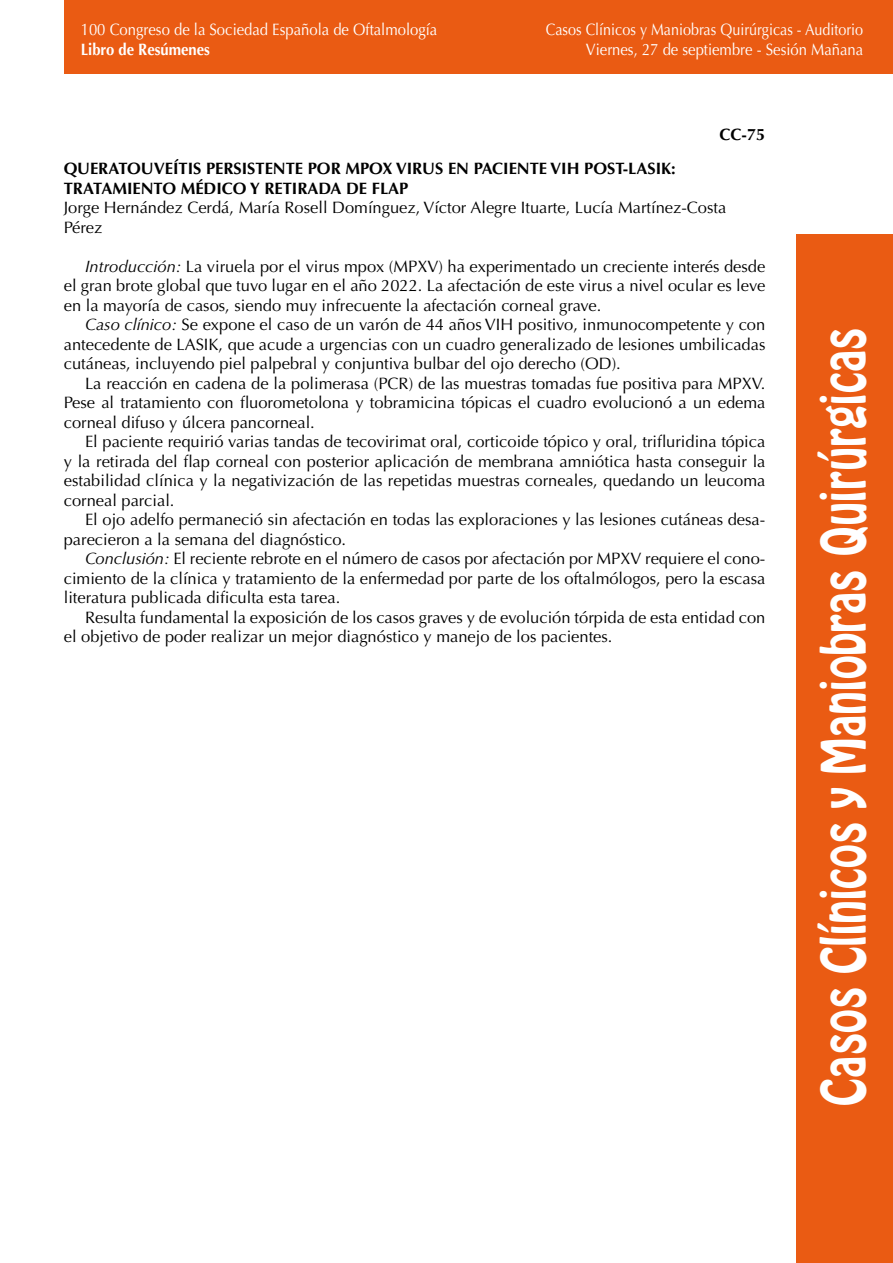
<style>
.page{position:relative;width:893px;height:1263px;background:#fff}
.page>*{position:absolute;margin:0;border:0;box-sizing:border-box;transform-origin:0 0}
.t1{font:54px "Hobo Std";color:#fff;scale:.8 1}
.t2{font:16.5px/19.5px "Optima LT Std";color:#000;text-align:justify}
.t3{font:700 16.5px/19.5px "Optima LT Std";color:#000}
.t4{font:16.5px "Optima LT Std";color:#fff;scale:.9 1}
.t5{font:16.5px "Optima LT Std";color:#fff;scale:.87 1}
.t6{font:700 16.5px "Optima LT Std";color:#fff;scale:.9 1}
.s1{font-style:italic}
</style>
<div class="page">
<div style="left:796px;top:234px;width:97px;height:1029px;background:#ea5b13"></div>
<div style="left:64px;top:0;width:829px;height:74px;background:#ea5b13"></div>
<p class="t4" style="left:81px;top:20px;width:398px">100 Congreso de la Sociedad Española de Oftalmología</p>
<p class="t5" style="left:546px;top:20px;width:366px">Casos Clínicos y Maniobras Quirúrgicas - Auditorio</p>
<p class="t6" style="left:81px;top:39px;width:145px">Libro de Resúmenes</p>
<p class="t4" style="left:586px;top:39px;width:310px">Viernes, 27 de septiembre - Sesión Mañana</p>
<p class="t3" style="left:720px;top:125px;width:47px">CC-75</p>
<p class="t3" style="left:64px;top:159px;width:614px">QUERATOUVEÍTIS PERSISTENTE POR MPOX VIRUS EN PACIENTE VIH POST-LASIK:<br>TRATAMIENTO MÉDICO Y RETIRADA DE FLAP</p>
<p class="t2" style="left:64px;top:198px;width:664px">Jorge Hernández Cerdá, María Rosell Domínguez, Víctor Alegre Ituarte, Lucía Martínez-Costa<br>Pérez</p>
<p class="t2" style="left:64px;top:257px;width:703px;text-indent:21px"><span class="s1">Introducción:</span> La viruela por el virus mpox (MPXV) ha experimentado un creciente interés desde el gran brote global que tuvo lugar en el año 2022. La afectación de este virus a nivel ocular es leve en la mayoría de casos, siendo muy infrecuente la afectación corneal grave.</p>
<p class="t2" style="left:64px;top:315px;width:703px;text-indent:21px"><span class="s1">Caso clínico:</span> Se expone el caso de un varón de 44 años VIH positivo, inmunocompetente y con antecedente de LASIK, que acude a urgencias con un cuadro generalizado de lesiones umbilicadas cutáneas, incluyendo piel palpebral y conjuntiva bulbar del ojo derecho (OD).</p>
<p class="t2" style="left:64px;top:374px;width:703px;text-indent:21px">La reacción en cadena de la polimerasa (PCR) de las muestras tomadas fue positiva para MPXV.<br>Pese al tratamiento con fluorometolona y tobramicina tópicas el cuadro evolucionó a un edema corneal difuso y úlcera pancorneal.</p>
<p class="t2" style="left:64px;top:432px;width:703px;text-indent:21px">El paciente requirió varias tandas de tecovirimat oral, corticoide tópico y oral, trifluridina tópica y la retirada del flap corneal con posterior aplicación de membrana amniótica hasta conseguir la estabilidad clínica y la negativización de las repetidas muestras corneales, quedando un leucoma corneal parcial.</p>
<p class="t2" style="left:64px;top:510px;width:703px;text-indent:21px">El ojo adelfo permaneció sin afectación en todas las exploraciones y las lesiones cutáneas desa&shy;parecieron a la semana del diagnóstico.</p>
<p class="t2" style="left:64px;top:549px;width:703px;text-indent:21px"><span class="s1">Conclusión:</span> El reciente rebrote en el número de casos por afectación por MPXV requiere el cono&shy;cimiento de la clínica y tratamiento de la enfermedad por parte de los oftalmólogos, pero la escasa literatura publicada dificulta esta tarea.</p>
<p class="t2" style="left:64px;top:608px;width:703px;text-indent:21px">Resulta fundamental la exposición de los casos graves y de evolución tórpida de esta entidad con el objetivo de poder realizar un mejor diagnóstico y manejo de los pacientes.</p>
<h1 class="t1" style="left:806px;top:1105px;width:974px;rotate:-90deg">Casos Clínicos y Maniobras Quirúrgicas</h1>
</div>
